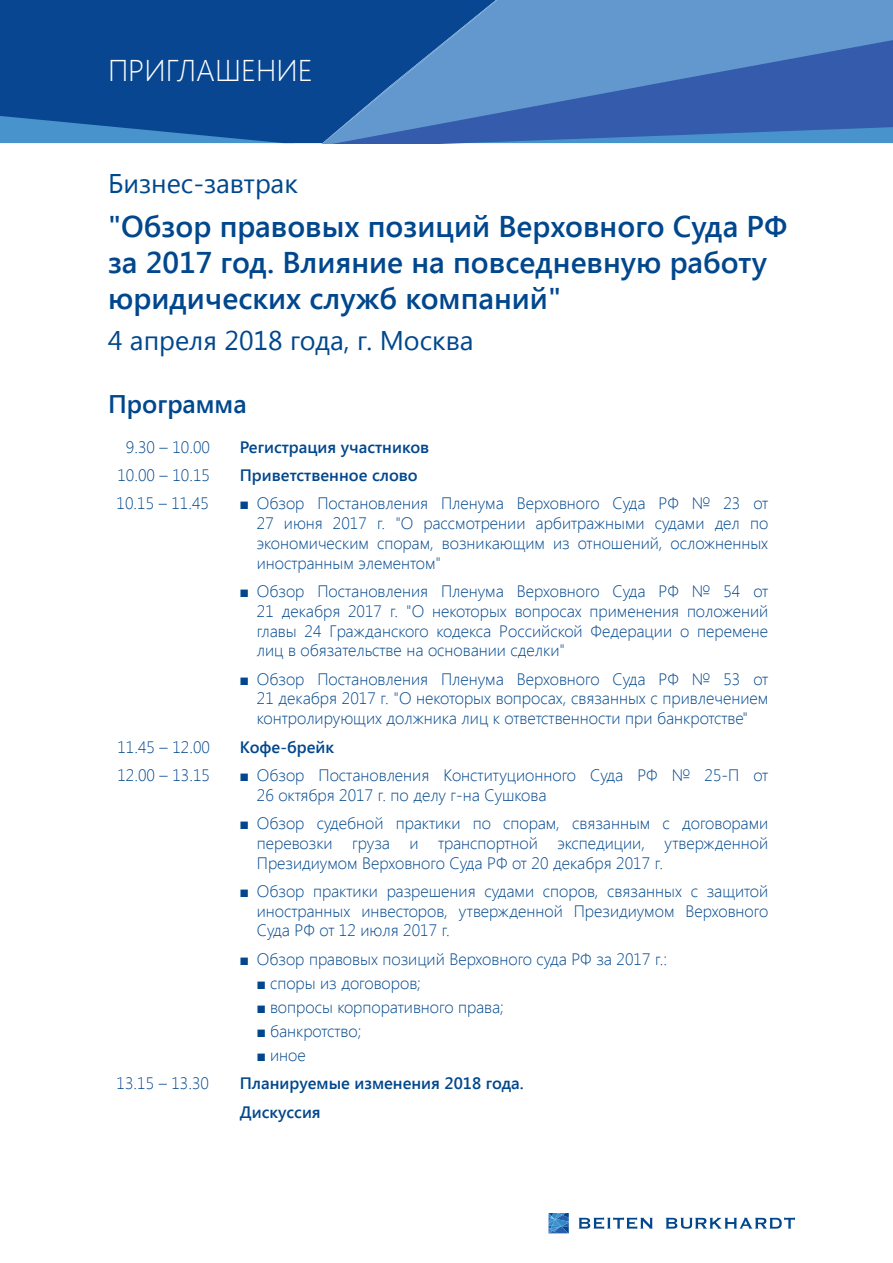
<style>
.page{position:relative;width:893px;height:1263px;background:#fff}
.page>*{position:absolute;margin:0;border:0;box-sizing:border-box;transform-origin:0 0}
.t1{font:600 30px/36px "Segoe UI";color:#01478d}
.Body_11_13{font:300 30px "Segoe UI";color:#fff}
.t2{font:27px "Segoe UI";color:#01478d}
.t3{font:600 25.5px "Segoe UI";color:#01478d}
.Body_11_13-2{font:300 16.5px/19.8px "Segoe UI";color:#01478d;text-align:justify}
.Body_11_13-3{font:600 16.5px "Segoe UI";color:#01478d}
.s1{font-weight:600;font-size:10.5px}
</style>
<div class="page">
<svg style="left:0;top:0;width:319px;height:143px;background:#0d4c96"></svg>
<svg style="left:319px;top:0;width:574px;height:143px;background:#4578b9"></svg>
<svg style="left:579px;top:1217px;width:74px;height:12px"></svg>
<svg style="left:548px;top:1213px;width:21px;height:20px"></svg>
<svg style="left:666px;top:1217px;width:129px;height:12px"></svg>
<p class="Body_11_13" style="left:108px;top:50px;width:206px">ПРИГЛАШЕНИЕ</p>
<p class="t2" style="left:108px;top:165px;width:191px">Бизнес-завтрак</p>
<p class="t1" style="left:108px;top:207px;width:681px">"Обзор правовых позиций Верховного Суда РФ за 2017 год. Влияние на повседневную работу юридических служб компаний"</p>
<p class="t2" style="left:108px;top:322px;width:367px">4 апреля 2018 года, г. Москва</p>
<p class="t3" style="left:108px;top:386px;width:140px">Программа</p>
<p class="Body_11_13-2" style="left:126px;top:436px;width:86px">9.30 – 10.00</p>
<p class="Body_11_13-3" style="left:240px;top:435px;width:191px">Регистрация участников</p>
<p class="Body_11_13-2" style="left:117px;top:465px;width:94px">10.00 – 10.15</p>
<p class="Body_11_13-3" style="left:240px;top:463px;width:179px">Приветственное слово</p>
<p class="Body_11_13-2" style="left:117px;top:493px;width:94px">10.15 – 11.45</p>
<p class="Body_11_13-2" style="left:257px;top:493px;width:513px;text-indent:-17px"><span class="s1">■</span> Обзор Постановления Пленума Верховного Суда РФ № 23 от 27 июня 2017 г. "О рассмотрении арбитражными судами дел по экономическим спорам, возникающим из отношений, осложненных иностранным элементом"</p>
<p class="Body_11_13-2" style="left:257px;top:581px;width:513px;text-indent:-17px"><span class="s1">■</span> Обзор Постановления Пленума Верховного Суда РФ № 54 от 21 декабря 2017 г. "О некоторых вопросах применения положений главы 24 Гражданского кодекса Российской Федерации о перемене лиц в обязательстве на основании сделки"</p>
<p class="Body_11_13-2" style="left:257px;top:668px;width:513px;text-indent:-17px"><span class="s1">■</span> Обзор Постановления Пленума Верховного Суда РФ № 53 от 21 декабря 2017 г. "О некоторых вопросах, связанных с привлечением контролирующих должника лиц к ответственности при банкротстве"</p>
<p class="Body_11_13-2" style="left:117px;top:736px;width:94px">11.45 – 12.00</p>
<p class="Body_11_13-3" style="left:240px;top:735px;width:96px">Кофе-брейк</p>
<p class="Body_11_13-2" style="left:117px;top:764px;width:94px">12.00 – 13.15</p>
<p class="Body_11_13-2" style="left:257px;top:764px;width:513px;text-indent:-17px"><span class="s1">■</span> Обзор Постановления Конституционного Суда РФ № 25-П от<br>26 октября 2017 г. по делу г-на Сушкова</p>
<p class="Body_11_13-2" style="left:257px;top:813px;width:513px;text-indent:-17px"><span class="s1">■</span> Обзор судебной практики по спорам, связанным с договорами перевозки груза и транспортной экспедиции, утвержденной Президиумом Верховного Суда РФ от 20 декабря 2017 г.</p>
<p class="Body_11_13-2" style="left:257px;top:880px;width:513px;text-indent:-17px"><span class="s1">■</span> Обзор практики разрешения судами споров, связанных с защитой иностранных инвесторов, утвержденной Президиумом Верховного Суда РФ от 12 июля 2017 г.</p>
<p class="Body_11_13-2" style="left:240px;top:948px;width:429px"><span class="s1">■</span> Обзор правовых позиций Верховного суда РФ за 2017 г.:</p>
<p class="Body_11_13-2" style="left:257px;top:972px;width:166px"><span class="s1">■</span> споры из договоров;</p>
<p class="Body_11_13-2" style="left:257px;top:996px;width:249px"><span class="s1">■</span> вопросы корпоративного права;</p>
<p class="Body_11_13-2" style="left:257px;top:1021px;width:106px"><span class="s1">■</span> банкротство;</p>
<p class="Body_11_13-2" style="left:257px;top:1045px;width:50px"><span class="s1">■</span> иное</p>
<p class="Body_11_13-2" style="left:117px;top:1073px;width:94px">13.15 – 13.30</p>
<p class="Body_11_13-3" style="left:240px;top:1072px;width:285px">Планируемые изменения 2018 года.</p>
<p class="Body_11_13-3" style="left:240px;top:1100px;width:82px">Дискуссия</p>
</div>
